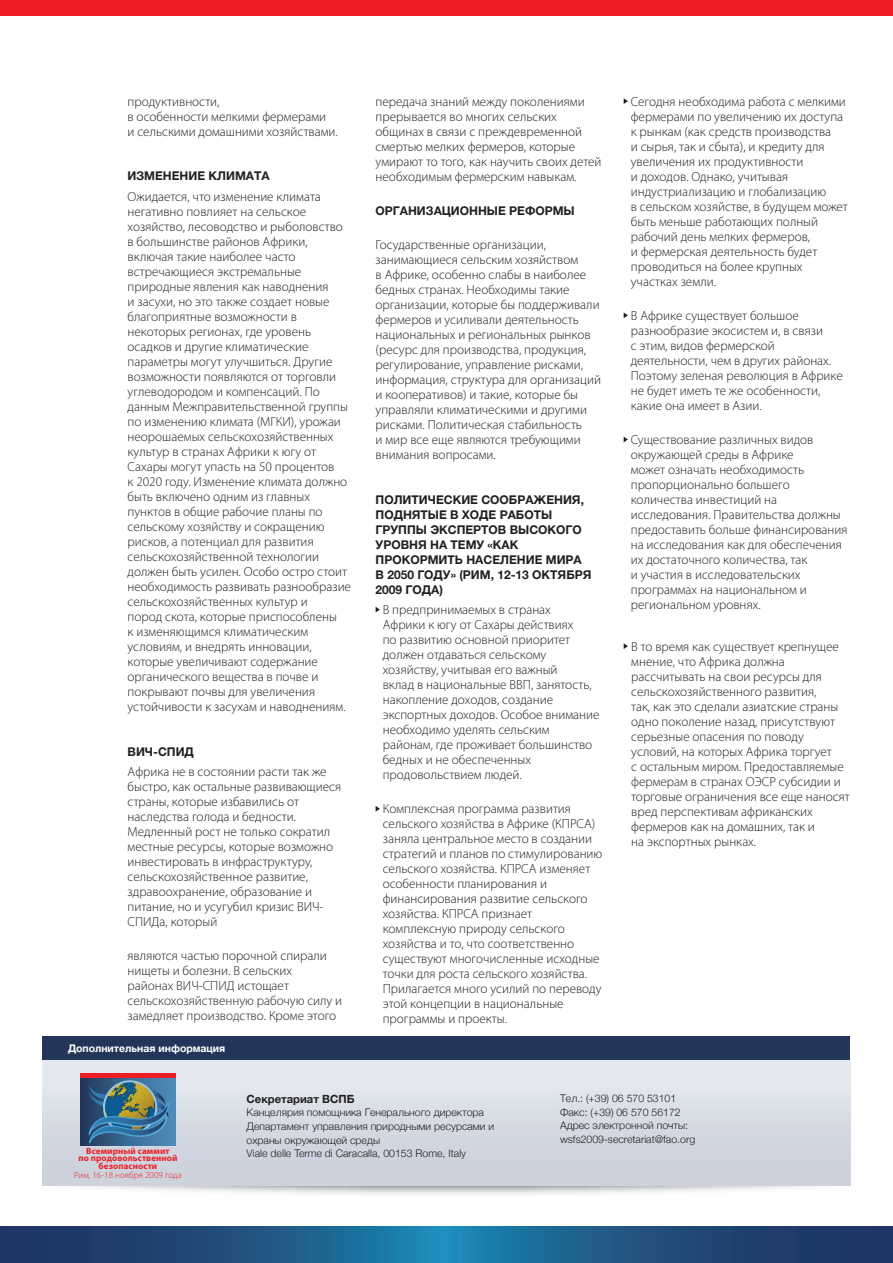
<style>
.page{position:relative;width:893px;height:1263px;background:#fff}
.page>*{position:absolute;margin:0;border:0;box-sizing:border-box;transform-origin:0 0}
.t1{font:300 13.2px/15px "Myriad Pro";color:#231f20}
.t2{font:700 12px/15px "Helvetica Neue";color:#231f20}
.t3{font:700 11.25px "Helvetica Neue";color:#231f20}
.t4{font:300 10.5px/13.5px "Helvetica Neue";color:#231f20}
.t5{font:700 10.5px "Helvetica Neue";color:#fff}
.t6{font:700 9px/7.5px "Myriad Pro";letter-spacing:.01em;color:#ee1d23;text-align:center}
.t7{font:300 9px "Myriad Pro";letter-spacing:.01em;color:#ee1d23}
</style>
<div class="page">
<svg style="left:0;top:1227px;width:893px;height:36px;background:#1e5481"></svg>
<svg style="left:376px;top:607px;width:4px;height:5px"></svg>
<svg style="left:376px;top:806px;width:4px;height:6px"></svg>
<svg style="left:624px;top:98px;width:4px;height:6px"></svg>
<svg style="left:624px;top:312px;width:4px;height:6px"></svg>
<svg style="left:624px;top:437px;width:4px;height:5px"></svg>
<svg style="left:624px;top:643px;width:4px;height:6px"></svg>
<div style="left:0;top:0;width:893px;height:16px;background:#ee1d23"></div>
<div style="left:43px;top:1036px;width:807px;height:24px;background:#23365a"></div>
<div style="left:43px;top:1060px;width:807px;height:125px;background:linear-gradient(to right,#d6dbe4,#d8dde6)"></div>
<svg style="left:80px;top:1077px;width:96px;height:68px"></svg>
<img style="left:88px;top:1136px;width:79px;height:9px">
<img style="left:88px;top:1101px;width:82px;height:35px">
<svg style="left:89px;top:1077px;width:80px;height:66px;background:#4c7486"></svg>
<hr style="left:80px;top:1073px;width:96px;height:4px;background:#ee1d23">
<p class="t1" style="left:128px;top:94px;width:212px">продуктивности,<br>в особенности мелкими фермерами<br>и сельскими домашними хозяйствами.</p>
<p class="t2" style="left:128px;top:168px;width:144px">Изменение климата</p>
<p class="t1" style="left:128px;top:189px;width:225px">Ожидается, что изменение климата негативно повлияет на сельское хозяйство, лесоводство и рыболовство в большинстве районов Африки, включая такие наиболее часто встречающиеся экстремальные природные явления как наводнения<br>и засухи, но это также создает новые благоприятные возможности в некоторых регионах, где уровень осадков и другие климатические параметры могут улучшиться. Другие возможности появляются от торговли углеводородом и компенсаций. По данным Межправительственной группы по изменению климата (МГКИ), урожаи неорошаемых сельскохозяйственных культур в странах Африки к югу от Сахары могут упасть на 50 процентов<br>к 2020 году. Изменение климата должно быть включено одним из главных пунктов в общие рабочие планы по сельскому хозяйству и сокращению рисков, а потенциал для развития сельскохозяйственной технологии должен быть усилен. Особо остро стоит необходимость развивать разнообразие сельскохозяйственных культур и<br>пород скота, которые приспособлены<br>к изменяющимся климатическим условиям, и внедрять инновации, которые увеличивают содержание органического вещества в почве и покрывают почвы для увеличения устойчивости к засухам и наводнениям.</p>
<p class="t2" style="left:128px;top:743px;width:68px">ВИЧ-СПИД</p>
<p class="t1" style="left:128px;top:764px;width:215px">Африка не в состоянии расти так же быстро, как остальные развивающиеся страны, которые избавились от наследства голода и бедности.<br>Медленный рост не только сократил местные ресурсы, которые возможно инвестировать в инфраструктуру, сельскохозяйственное развитие, здравоохранение, образование и питание, но и усугубил кризис ВИЧ-<br>СПИДа, который</p>
<p class="t1" style="left:128px;top:948px;width:216px">являются частью порочной спирали нищеты и болезни. В сельских<br>районах ВИЧ-СПИД истощает сельскохозяйственную рабочую силу и замедляет производство. Кроме этого</p>
<p class="t5" style="left:68px;top:1041px;width:159px">Дополнительная информация</p>
<p class="t1" style="left:376px;top:93px;width:227px">передача знаний между поколениями прерывается во многих сельских общинах в связи с преждевременной смертью мелких фермеров, которые умирают то того, как научить своих детей необходимым фермерским навыкам.</p>
<p class="t2" style="left:376px;top:203px;width:201px">Организационные реформы</p>
<p class="t1" style="left:376px;top:237px;width:227px">Государственные организации, занимающиеся сельским хозяйством<br>в Африке, особенно слабы в наиболее бедных странах. Необходимы такие организации, которые бы поддерживали фермеров и усиливали деятельность национальных и региональных рынков (ресурс для производства, продукция, регулирование, управление рисками, информация, структура для организаций и кооперативов) и такие, которые бы управляли климатическими и другими рисками. Политическая стабильность<br>и мир все еще являются требующими внимания вопросами.</p>
<p class="t2" style="left:376px;top:492px;width:116px">Политич еские соо</p>
<p class="t2" style="left:509px;top:492px;width:77px">бражения,</p>
<p class="t2" style="left:376px;top:507px;width:10px">под</p>
<p class="t2" style="left:376px;top:507px;width:217px;text-indent:27px">нятые в ходе работы<br>Групп ы эксп ертов высокого уров ня на тему «Как прокормить население мира в 2050 году» (Ри м, 12-13 о ктября<br>2009 года)</p>
<p class="t1" style="left:383px;top:602px;width:218px">В предпринимаемых в странах<br>Африки к югу от Сахары действиях<br>по развитию основной приоритет должен отдаваться сельскому хозяйству, учитывая его важный<br>вклад в национальные ВВП, занятость, накопление доходов, создание экспортных доходов. Особое внимание необходимо уделять сельским районам, где проживает большинство бедных и не обеспеченных продовольствием людей.</p>
<p class="t1" style="left:383px;top:801px;width:221px">Комплексная программа развития сельского хозяйства в Африке (КПРСА) заняла центральное место в создании стратегий и планов по стимулированию сельского хозяйства. КПРСА изменяет особенности планирования и финансирования развитие сельского хозяйства. КПРСА признает комплексную природу сельского хозяйства и то, что соответственно существуют многочисленные исходные точки для роста сельского хозяйства.<br>Прилагается много усилий по переводу этой концепции в национальные программы и проекты.</p>
<p class="t1" style="left:631px;top:94px;width:219px">Сегодня необходима работа с мелкими фермерами по увеличению их доступа к рынкам (как средств производства<br>и сырья, так и сбыта), и кредиту для увеличения их продуктивности<br>и доходов. Однако, учитывая индустриализацию и глобализацию<br>в сельском хозяйстве, в будущем может быть меньше работающих полный рабочий день мелких фермеров,<br>и фермерская деятельность будет проводиться на более крупных участках земли.</p>
<p class="t1" style="left:631px;top:308px;width:214px">В Африке существует большое разнообразие экосистем и, в связи<br>с этим, видов фермерской деятельности, чем в других районах.<br>Поэтому зеленая революция в Африке не будет иметь те же особенности, какие она имеет в Азии.</p>
<p class="t1" style="left:631px;top:432px;width:218px">Существование различных видов окружающей среды в Африке<br>может означать необходимость пропорционально большего количества инвестиций на исследования. Правительства должны предоставить больше финансирования на исследования как для обеспечения их достаточного количества, так<br>и участия в исследовательских программах на национальном и региональном уровнях.</p>
<p class="t1" style="left:631px;top:638px;width:220px">В то время как существует крепнущее мнение, что Африка должна рассчитывать на свои ресурсы для сельскохозяйственного развития,<br>так, как это сделали азиатские страны одно поколение назад, присутствуют серьезные опасения по поводу условий, на которых Африка торгует<br>с остальным миром. Предоставляемые фермерам в странах ОЭСР субсидии и торговые ограничения все еще наносят вред перспективам африканских фермеров как на домашних, так и<br>на экспортных рынках.</p>
<p class="t6" style="left:78px;top:1146px;width:101px">Всемирный саммит<br>по продовольственной безопасности</p>
<p class="t7" style="left:74px;top:1169px;width:109px">Рим, 16-18 ноября 2009 года</p>
<p class="t3" style="left:247px;top:1092px;width:108px">Секретариат ВСПБ</p>
<p class="t4" style="left:247px;top:1106px;width:249px">Канцелярия помощника Генерального директора Департамент управления природными ресурсами и охраны окружающей среды<br>Viale delle Terme di Caracalla, 00153 Rome, Italy</p>
<p class="t4" style="left:560px;top:1091px;width:137px">Тел.: (+39) 06 570 53101<br>Факс: (+39) 06 570 56172<br>Адрес электронной почты: wsfs2009-secretariat@fao.org</p>
</div>
